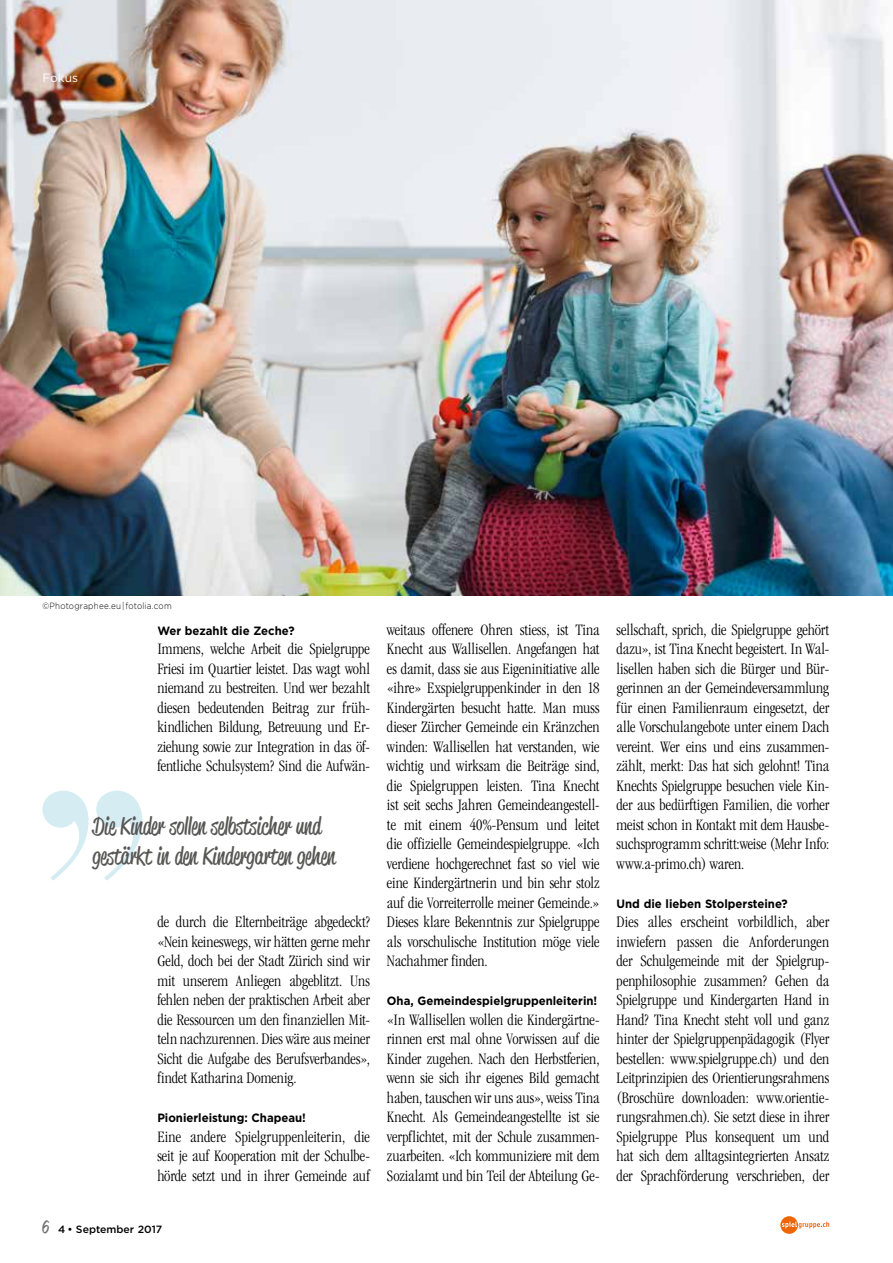
<style>
.page{position:relative;width:893px;height:1263px;background:#fff}
.page>*{position:absolute;margin:0;border:0;box-sizing:border-box;transform-origin:0 0}
.t1{font:24px/30px "Reklame Script";color:#575756}
.t2{font:300 condensed 16.5px/19.5px "Garamond";color:#000;text-align:justify}
.t3{font:700 12px "Gotham";color:#000;scale:.95 1}
.t4{font:12px "Gotham";letter-spacing:-.005em;color:#fff}
.t5{font:500 10.5px "Gotham";color:#000}
.t6{font:300 9px "Gotham";letter-spacing:.025em;color:#000;scale:.9 1}
.s1{font-family:"Reklame Script";font-weight:400;font-size:18px;color:#706f6f}
</style>
<div class="page">
<img style="left:0;top:0;width:893px;height:596px">
<svg style="left:43px;top:791px;width:46px;height:90px"></svg>
<svg style="left:96px;top:791px;width:46px;height:90px"></svg>
<svg style="left:780px;top:1216px;width:18px;height:18px"></svg>
<svg style="left:782px;top:1221px;width:47px;height:7px"></svg>
<p class="t4" style="left:43px;top:70px;width:37px">Fokus</p>
<p class="t6" style="left:43px;top:600px;width:145px">©Photographee.eu | fotolia.com</p>
<p class="t3" style="left:157px;top:622px;width:146px">Wer bezahlt die Zeche?</p>
<p class="t2" style="left:157px;top:639px;width:214px">Immens, welche Arbeit die Spielgruppe Friesi im Quartier leistet. Das wagt wohl niemand zu bestreiten. Und wer bezahlt diesen bedeutenden Beitrag zur früh&shy;kindlichen Bildung, Betreuung und Er&shy;ziehung sowie zur Integration in das öf&shy;fentliche Schulsystem? Sind die Aufwän-</p>
<h1 class="t1" style="left:92px;top:810px;width:244px">Die Kinder sollen selbstsicher und gestärkt in den Kindergarten gehen</h1>
<p class="t2" style="left:157px;top:912px;width:214px">de durch die Elternbeiträge abgedeckt? «Nein keineswegs, wir hätten gerne mehr Geld, doch bei der Stadt Zürich sind wir mit unserem Anliegen abgeblitzt. Uns fehlen neben der praktischen Arbeit aber die Ressourcen um den finanziellen Mit&shy;teln nachzurennen. Dies wäre aus meiner Sicht die Aufgabe des Berufsverbandes», findet Katharina Domenig.</p>
<p class="t3" style="left:157px;top:1110px;width:158px">Pionierleistung: Chapeau!</p>
<p class="t2" style="left:157px;top:1127px;width:214px">Eine andere Spielgruppenleiterin, die seit je auf Kooperation mit der Schulbe&shy;hörde setzt und in ihrer Gemeinde auf</p>
<p class="t5" style="left:43px;top:1222px;width:121px"><span class="s1">6</span> 4 • September 2017</p>
<p class="t2" style="left:387px;top:620px;width:214px">weitaus offenere Ohren stiess, ist Tina Knecht aus Wallisellen. Angefangen hat es damit, dass sie aus Eigeninitiative alle «ihre» Exspielgruppenkinder in den 18<br>Kindergärten besucht hatte. Man muss dieser Zürcher Gemeinde ein Kränzchen winden: Wallisellen hat verstanden, wie wichtig und wirksam die Beiträge sind, die Spielgruppen leisten. Tina Knecht ist seit sechs Jahren Gemeindeangestell&shy;te mit einem 40%-Pensum und leitet die offizielle Gemeindespielgruppe. «Ich verdiene hochgerechnet fast so viel wie eine Kindergärtnerin und bin sehr stolz auf die Vorreiterrolle meiner Gemeinde.» Dieses klare Bekenntnis zur Spielgruppe als vorschulische Institution möge viele Nachahmer finden.</p>
<p class="t3" style="left:387px;top:993px;width:223px">Oha, Gemeindespielgruppenleiterin!</p>
<p class="t2" style="left:387px;top:1010px;width:214px">«In Wallisellen wollen die Kindergärtne&shy;rinnen erst mal ohne Vorwissen auf die Kinder zugehen. Nach den Herbstferien, wenn sie sich ihr eigenes Bild gemacht haben, tauschen wir uns aus», weiss Tina Knecht. Als Gemeindeangestellte ist sie verpflichtet, mit der Schule zusammen&shy;zuarbeiten. «Ich kommuniziere mit dem Sozialamt und bin Teil der Abteilung Ge-</p>
<p class="t2" style="left:617px;top:620px;width:214px">sellschaft, sprich, die Spielgruppe gehört dazu», ist Tina Knecht begeistert. In Wal&shy;lisellen haben sich die Bürger und Bür&shy;gerinnen an der Gemeindeversammlung für einen Familienraum eingesetzt, der alle Vorschulangebote unter einem Dach vereint. Wer eins und eins zusammen&shy;zählt, merkt: Das hat sich gelohnt! Tina Knechts Spielgruppe besuchen viele Kin&shy;der aus bedürftigen Familien, die vorher meist schon in Kontakt mit dem Hausbe&shy;suchsprogramm schritt:weise (Mehr Info: www.a-primo.ch) waren.</p>
<p class="t3" style="left:617px;top:895px;width:182px">Und die lieben Stolpersteine?</p>
<p class="t2" style="left:617px;top:912px;width:214px">Dies alles erscheint vorbildlich, aber inwiefern passen die Anforderungen der Schulgemeinde mit der Spielgrup&shy;penphilosophie zusammen? Gehen da Spielgruppe und Kindergarten Hand in Hand? Tina Knecht steht voll und ganz hinter der Spielgruppenpädagogik (Flyer bestellen: www.spielgruppe.ch) und den Leitprinzipien des Orientierungsrahmens (Broschüre downloaden: www.orientie&shy;rungsrahmen.ch). Sie setzt diese in ihrer Spielgruppe Plus konsequent um und hat sich dem alltagsintegrierten Ansatz der Sprachförderung verschrieben, der</p>
</div>
